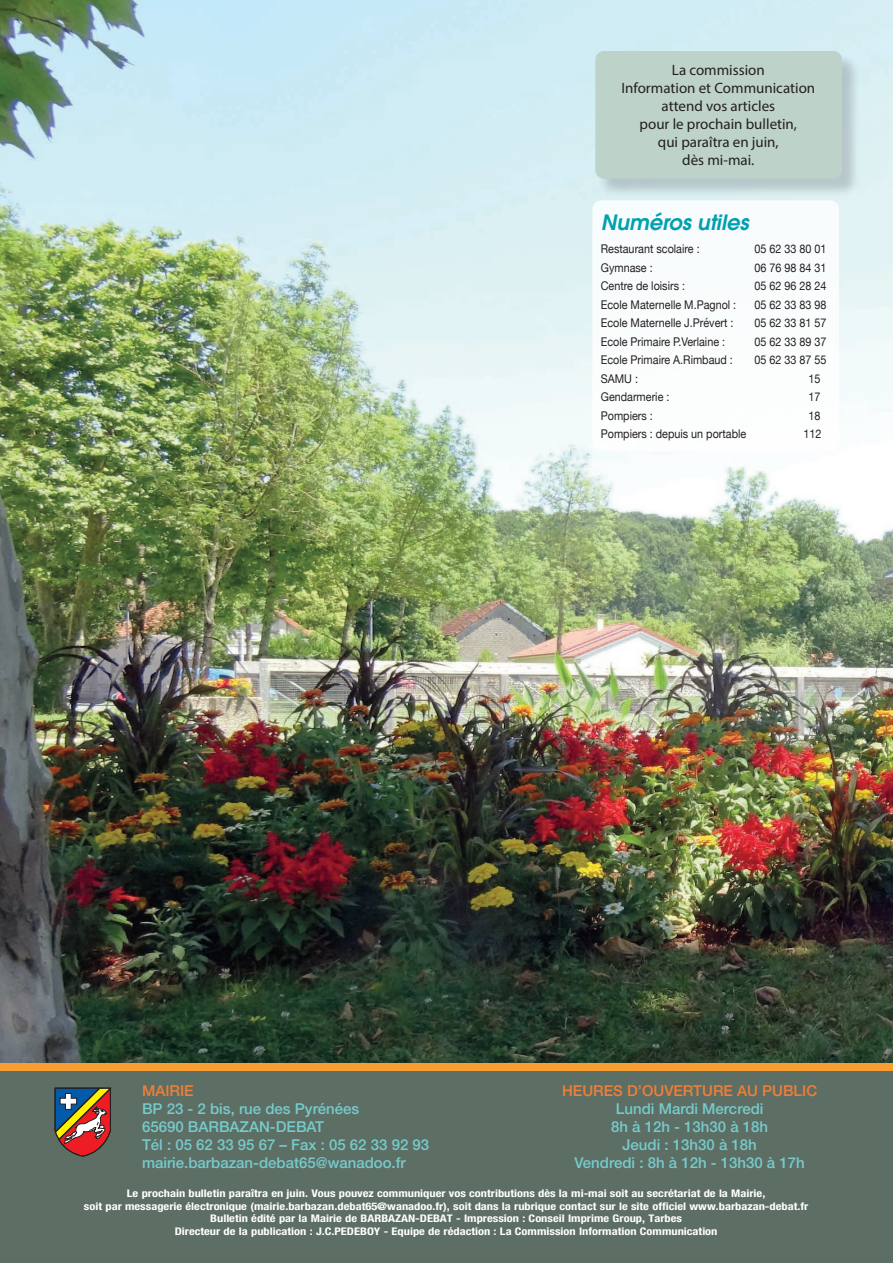
<style>
.page{position:relative;width:893px;height:1263px;background:#fff}
.page>*{position:absolute;margin:0;border:0;box-sizing:border-box;transform-origin:0 0}
.t1{font:italic 600 21px "Avant Garde";color:#00a0b0}
.t2{font:500 15px/18px "Helvetica Neue";color:#76cbcb;text-align:center}
.t3{font:15px/18px "Myriad Pro";color:#231f20;text-align:center}
.t4{font:500 15px "Helvetica Neue";color:#f07f37}
.t5{font:12px "Helvetica Neue";color:#231f20;scale:.9 1}
.t6{font:12px "Serif Gothic Std";color:#fff}
.t7{font:700 condensed 10.5px/12.6px "Helvetica Neue";color:#fff;text-align:center;scale:1.19 1}
.t8{font:7.5px "Serif Gothic Std";color:#fff}
</style>
<div class="page">
<img style="left:0;top:0;width:893px;height:1063px">
<div style="left:0;top:1063px;width:893px;height:153px;background:#f89d31"></div>
<div style="left:0;top:1071px;width:893px;height:192px;background:#5d6e65"></div>
<svg style="left:54px;top:1087px;width:57px;height:70px;background:#8c6055"></svg>
<div style="left:592px;top:200px;width:247px;height:251px;background:#fff;border-radius:9px"></div>
<div style="left:597px;top:53px;width:264px;height:144px;background:#231f20;opacity:.2"></div>
<div style="left:595px;top:51px;width:247px;height:128px;background:#bdd2c9;border-radius:9px"></div>
<h2 class="t3" style="left:621px;top:61px;width:195px">La commission<br>Information et Communication attend vos articles<br>pour le prochain bulletin,<br>qui paraîtra en juin,<br>dès mi-mai.</h2>
<h1 class="t1" style="left:601px;top:209px;width:149px">Numéros utiles</h1>
<p class="t5" style="left:601px;top:240px;width:111px">Restaurant scolaire :</p>
<p class="t5" style="left:754px;top:240px;width:82px">05 62 33 80 01</p>
<p class="t5" style="left:601px;top:259px;width:59px">Gymnase :</p>
<p class="t5" style="left:754px;top:259px;width:82px">06 76 98 84 31</p>
<p class="t5" style="left:601px;top:277px;width:95px">Centre de loisirs :</p>
<p class="t5" style="left:754px;top:277px;width:82px">05 62 96 28 24</p>
<p class="t5" style="left:601px;top:296px;width:152px">Ecole Maternelle M.Pagnol :</p>
<p class="t5" style="left:754px;top:296px;width:82px">05 62 33 83 98</p>
<p class="t5" style="left:601px;top:314px;width:149px">Ecole Maternelle J.Prévert :</p>
<p class="t5" style="left:754px;top:314px;width:82px">05 62 33 81 57</p>
<p class="t5" style="left:601px;top:333px;width:140px">Ecole Primaire P.Verlaine :</p>
<p class="t5" style="left:754px;top:333px;width:82px">05 62 33 89 37</p>
<p class="t5" style="left:601px;top:351px;width:148px">Ecole Primaire A.Rimbaud :</p>
<p class="t5" style="left:754px;top:351px;width:82px">05 62 33 87 55</p>
<p class="t5" style="left:601px;top:370px;width:43px">SAMU :</p>
<p class="t5" style="left:808px;top:370px;width:15px">15</p>
<p class="t5" style="left:601px;top:388px;width:78px">Gendarmerie :</p>
<p class="t5" style="left:808px;top:388px;width:15px">17</p>
<p class="t5" style="left:601px;top:407px;width:59px">Pompiers :</p>
<p class="t5" style="left:808px;top:407px;width:15px">18</p>
<p class="t5" style="left:601px;top:426px;width:163px">Pompiers : depuis un portable</p>
<p class="t5" style="left:803px;top:426px;width:22px">112</p>
<h2 class="t4" style="left:562px;top:1082px;width:257px">HEURES D’OUVERTURE AU PUBLIC</h2>
<h2 class="t2" style="left:575px;top:1100px;width:232px">Lundi Mardi Mercredi<br>8h à 12h - 13h30 à 18h<br>Jeudi : 13h30 à 18h<br>Vendredi : 8h à 12h - 13h30 à 17h</h2>
<h2 class="t4" style="left:142px;top:1082px;width:53px">MAIRIE</h2>
<h2 class="t2" style="left:142px;top:1100px;width:289px;text-align:left">BP 23 - 2 bis, rue des Pyrénées<br>65690 BARBAZAN-DEBAT<br>Tél : 05 62 33 95 67 – Fax : 05 62 33 92 93 mairie.barbazan-debat65@wanadoo.fr</h2>
<p class="t7" style="left:84px;top:1187px;width:610px">Le prochain bulletin paraîtra en juin. Vous pouvez communiquer vos contributions dès la mi-mai soit au secrétariat de la Mairie,<br>soit par messagerie électronique (mairie.barbazan.debat65@wanadoo.fr), soit dans la rubrique contact sur le site officiel www.barbazan-debat.fr Bulletin édité par la Mairie de BARBAZAN-DEBAT - Impression : Conseil Imprime Group, Tarbes<br>Directeur de la publication : J.C.PEDEBOY - Equipe de rédaction : La Commission Information Communication</p>
<p class="t8" style="left:72px;top:1200px;width:124px">BULLETIN MUNICIPAL D’INFORMATION</p>
<p class="t6" style="left:439px;top:1197px;width:16px">16</p>
<p class="t8" style="left:651px;top:1200px;width:67px">N° 47 - MARS 2021</p>
</div>
